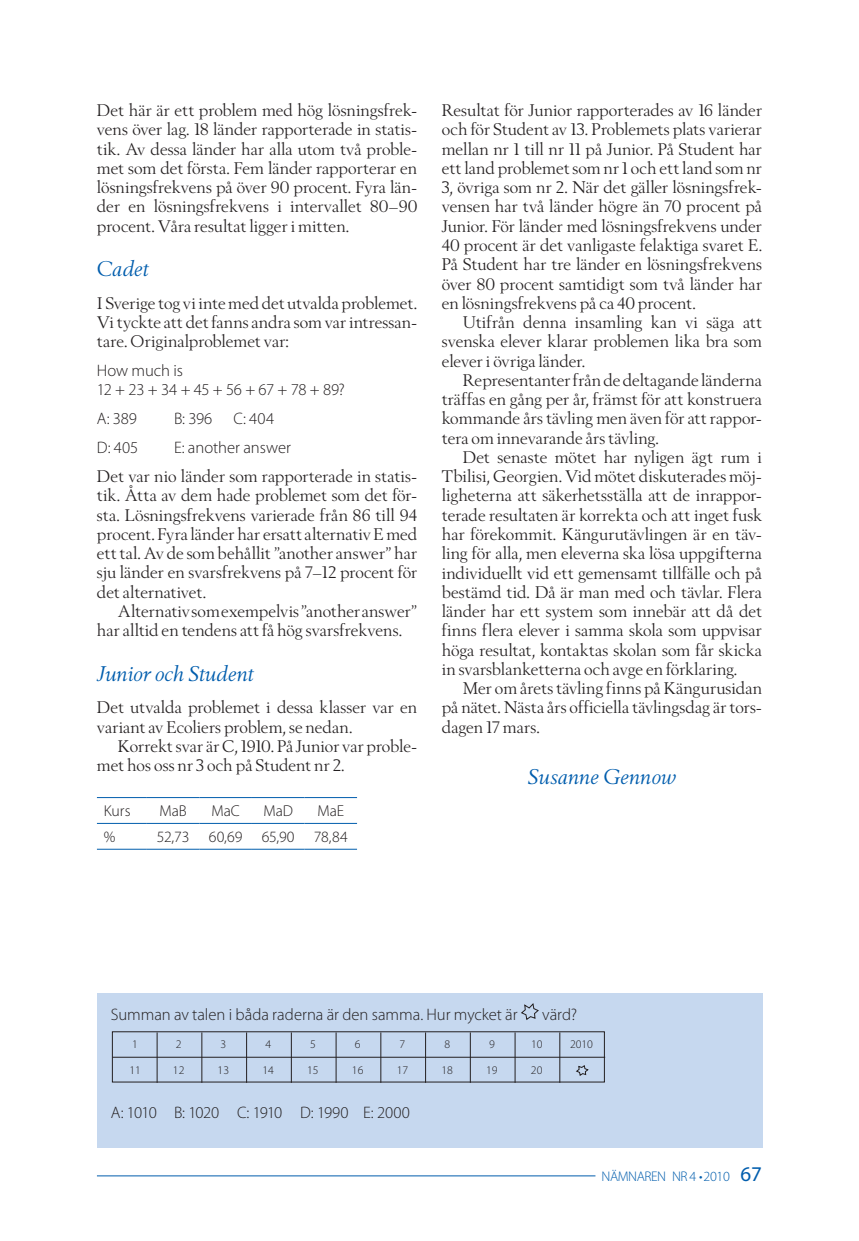
<style>
.page{position:relative;width:859px;height:1241px;background:#fff}
.page>*{position:absolute;margin:0;border:0;box-sizing:border-box;transform-origin:0 0}
.t1{font:italic 21px "Berling Nova Display Pro";letter-spacing:-.005em;color:#015dad}
.t2{font:16.62px/19.2px "Berling Nova Display Pro";letter-spacing:.005em;color:#231f20;text-align:justify}
.t3{font:300 16.62px/19.2px "Myriad Pro";letter-spacing:-.005em;color:#231f20}
.t4{font:300 16.62px "Myriad Pro";letter-spacing:-.045em;color:#231f20}
.t5{font:300 15.75px "Myriad Pro";color:#231f20}
.t6{font:300 14px "Myriad Pro";letter-spacing:-.03em;color:#015dad}
.t7{font:300 11.72px "Myriad Pro";color:#231f20}
.s1{font-weight:400;font-size:21px}
</style>
<div class="page">
<hr style="left:97px;top:1175px;width:498px;height:1px;background:#015dad">
<hr style="left:97px;top:797px;width:50px;height:1px;background:#015dad">
<hr style="left:147px;top:797px;width:52px;height:1px;background:#015dad">
<hr style="left:199px;top:797px;width:53px;height:1px;background:#015dad">
<hr style="left:252px;top:797px;width:52px;height:1px;background:#015dad">
<hr style="left:304px;top:797px;width:53px;height:1px;background:#015dad">
<hr style="left:97px;top:823px;width:50px;height:1px;background:#015dad">
<hr style="left:147px;top:823px;width:52px;height:1px;background:#015dad">
<hr style="left:199px;top:823px;width:53px;height:1px;background:#015dad">
<hr style="left:252px;top:823px;width:52px;height:1px;background:#015dad">
<hr style="left:304px;top:823px;width:53px;height:1px;background:#015dad">
<hr style="left:97px;top:848px;width:50px;height:1px;background:#015dad">
<hr style="left:147px;top:848px;width:52px;height:1px;background:#015dad">
<hr style="left:199px;top:848px;width:53px;height:1px;background:#015dad">
<hr style="left:252px;top:848px;width:52px;height:1px;background:#015dad">
<hr style="left:304px;top:848px;width:53px;height:1px;background:#015dad">
<div style="left:97px;top:992px;width:664px;height:155px;background:#c6d8ef"></div>
<svg style="left:521px;top:1003px;width:18px;height:17px"></svg>
<div style="left:112px;top:1031px;width:492px;height:51px;border:1px solid #231f20"></div>
<hr style="left:112px;top:1056px;width:493px;height:1px;background:#231f20">
<hr style="left:157px;top:1032px;width:1px;height:50px;background:#231f20">
<hr style="left:201px;top:1032px;width:1px;height:50px;background:#231f20">
<hr style="left:246px;top:1032px;width:1px;height:50px;background:#231f20">
<hr style="left:291px;top:1032px;width:1px;height:50px;background:#231f20">
<hr style="left:335px;top:1032px;width:1px;height:50px;background:#231f20">
<hr style="left:380px;top:1032px;width:1px;height:50px;background:#231f20">
<hr style="left:425px;top:1032px;width:1px;height:50px;background:#231f20">
<hr style="left:469px;top:1032px;width:1px;height:50px;background:#231f20">
<hr style="left:514px;top:1032px;width:1px;height:50px;background:#231f20">
<hr style="left:559px;top:1032px;width:1px;height:50px;background:#231f20">
<svg style="left:576px;top:1065px;width:13px;height:11px"></svg>
<p class="t2" style="left:97px;top:100px;width:322px">Det här är ett problem med hög lösningsfrek&shy;vens över lag. 18 länder rapporterade in statis&shy;tik. Av dessa länder har alla utom två proble&shy;met som det första. Fem länder rapporterar en lösningsfrekvens på över 90 procent. Fyra län&shy;der en lösningsfrekvens i intervallet 80–90 procent. Våra resultat ligger i mitten.</p>
<p class="t1" style="left:97px;top:257px;width:53px">Cadet</p>
<p class="t2" style="left:97px;top:293px;width:321px">I Sverige tog vi inte med det utvalda problemet.<br>Vi tyckte att det fanns andra som var intressan&shy;tare. Originalproblemet var:</p>
<p class="t3" style="left:97px;top:361px;width:249px">How much is<br>12+23+34+45+56+67+78+89?</p>
<p class="t3" style="left:97px;top:409px;width:42px">A: 389</p>
<p class="t3" style="left:174px;top:409px;width:40px">B: 396</p>
<p class="t3" style="left:233px;top:409px;width:42px">C: 404</p>
<p class="t3" style="left:97px;top:438px;width:64px">D: 405 E</p>
<p class="t3" style="left:182px;top:438px;width:111px">: another answer</p>
<p class="t2" style="left:97px;top:466px;width:322px">Det var nio länder som rapporterade in statis&shy;tik. Åtta av dem hade problemet som det för&shy;sta. Lösningsfrekvens varierade från 86 till 94 procent. Fyra länder har ersatt alternativ E med ett tal. Av de som behållit ”another answer” har sju länder en svarsfrekvens på 7–12 procent för det alternativet.</p>
<p class="t2" style="left:97px;top:601px;width:321px;text-indent:21px">Alternativ som exempelvis ”another answer” har alltid en tendens att få hög svarsfrekvens.</p>
<p class="t1" style="left:97px;top:661px;width:158px">Junior och Student</p>
<p class="t2" style="left:97px;top:697px;width:321px">Det utvalda problemet i dessa klasser var en variant av Ecoliers problem, se nedan.</p>
<p class="t2" style="left:97px;top:736px;width:321px;text-indent:21px">Korrekt svar är C, 1910. På Junior var proble&shy;met hos oss nr 3 och på Student nr 2.</p>
<p class="t5" style="left:104px;top:802px;width:28px">Kurs</p>
<p class="t5" style="left:159px;top:802px;width:29px">MaB</p>
<p class="t5" style="left:211px;top:802px;width:30px">MaC</p>
<p class="t5" style="left:263px;top:802px;width:31px">MaD</p>
<p class="t5" style="left:317px;top:802px;width:28px">MaE</p>
<p class="t5" style="left:104px;top:828px;width:13px">%</p>
<p class="t5" style="left:157px;top:828px;width:192px">52,73 60,69 65,90 78,84</p>
<p class="t2" style="left:441px;top:100px;width:322px">Resultat för Junior rapporterades av 16 länder och för Student av 13. Problemets plats varierar mellan nr 1 till nr 11 på Junior. På Student har ett land problemet som nr 1 och ett land som nr 3, övriga som nr 2. När det gäller lösningsfrek&shy;vensen har två länder högre än 70 procent på Junior. För länder med lösningsfrekvens under 40 procent är det vanligaste felaktiga svaret E.<br>På Student har tre länder en lösningsfrekvens över 80 procent samtidigt som två länder har en lösningsfrekvens på ca 40 procent.</p>
<p class="t2" style="left:441px;top:312px;width:321px;text-indent:21px">Utifrån denna insamling kan vi säga att svenska elever klarar problemen lika bra som elever i övriga länder.</p>
<p class="t2" style="left:441px;top:370px;width:321px;text-indent:21px">Representanter från de deltagande länderna träffas en gång per år, främst för att konstruera kommande års tävling men även för att rappor&shy;tera om innevarande års tävling.</p>
<p class="t2" style="left:441px;top:447px;width:322px;text-indent:21px">Det senaste mötet har nyligen ägt rum i Tbilisi, Georgien. Vid mötet diskuterades möj&shy;ligheterna att säkerhetsställa att de inrappor&shy;terade resultaten är korrekta och att inget fusk har förekommit. Kängurutävlingen är en täv&shy;ling för alla, men eleverna ska lösa uppgifterna individuellt vid ett gemensamt tillfälle och på bestämd tid. Då är man med och tävlar. Flera länder har ett system som innebär att då det finns flera elever i samma skola som uppvisar höga resultat, kontaktas skolan som får skicka in svarsblanketterna och avge en förklaring.</p>
<p class="t2" style="left:441px;top:678px;width:322px;text-indent:21px">Mer om årets tävling finns på Kängurusidan på nätet. Nästa års officiella tävlingsdag är tors&shy;dagen 17 mars.</p>
<p class="t1" style="left:527px;top:764px;width:149px">Susanne Gennow</p>
<p class="t3" style="left:111px;top:1005px;width:408px">Summan av talen i båda raderna är den samma. Hur mycket är</p>
<p class="t3" style="left:542px;top:1005px;width:36px">värd?</p>
<p class="t7" style="left:132px;top:1037px;width:7px">1</p>
<p class="t7" style="left:176px;top:1037px;width:7px">2</p>
<p class="t7" style="left:220px;top:1037px;width:7px">3</p>
<p class="t7" style="left:265px;top:1037px;width:7px">4</p>
<p class="t7" style="left:310px;top:1037px;width:7px">5</p>
<p class="t7" style="left:355px;top:1037px;width:7px">6</p>
<p class="t7" style="left:399px;top:1037px;width:7px">7</p>
<p class="t7" style="left:444px;top:1037px;width:7px">8</p>
<p class="t7" style="left:489px;top:1037px;width:7px">9</p>
<p class="t7" style="left:530px;top:1037px;width:13px">10</p>
<p class="t7" style="left:569px;top:1037px;width:25px">2010</p>
<p class="t7" style="left:129px;top:1063px;width:13px">11</p>
<p class="t7" style="left:173px;top:1063px;width:13px">12</p>
<p class="t7" style="left:217px;top:1063px;width:13px">13</p>
<p class="t7" style="left:262px;top:1063px;width:13px">14</p>
<p class="t7" style="left:307px;top:1063px;width:13px">15</p>
<p class="t7" style="left:352px;top:1063px;width:13px">16</p>
<p class="t7" style="left:396px;top:1063px;width:13px">17</p>
<p class="t7" style="left:441px;top:1063px;width:13px">18</p>
<p class="t7" style="left:486px;top:1063px;width:13px">19</p>
<p class="t7" style="left:530px;top:1063px;width:13px">20</p>
<p class="t4" style="left:111px;top:1102px;width:300px">A: 1010 B: 1020 C: 1910 D: 1990 E: 2000</p>
<p class="t6" style="left:601px;top:1168px;width:162px">Nämnaren n r 4 •2010 <span class="s1">67</span></p>
</div>
